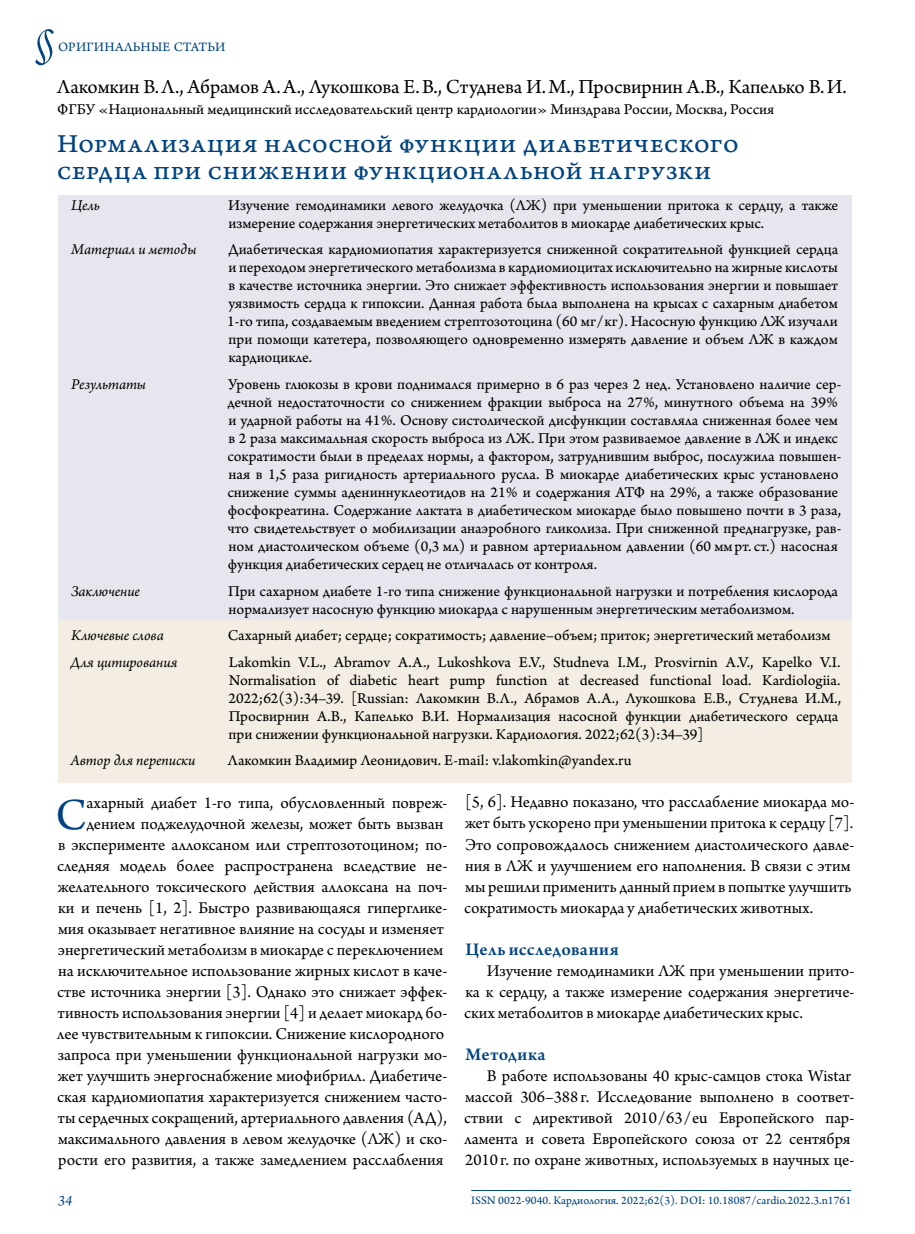
<style>
.page{position:relative;width:915px;height:1234px;background:#fff}
.page>*{position:absolute;margin:0;border:0;box-sizing:border-box;transform-origin:0 0}
.t1{font:54px "Arno Pro Light Italic Display";color:#004380}
.t2{font:46.8px "Arno Pro";color:#004380}
.t3{font:27px/27px "Arno Pro Caption";letter-spacing:.015em;color:#004380}
.t4{font:21px "Arno Pro";letter-spacing:-.005em;color:#000}
.t5{font:600 18.75px "Arno Pro";letter-spacing:.02em;color:#004380}
.t6{font:17.25px/21px "Arno Pro";color:#000}
.t7{font:15.75px/18px "Arno Pro Sm Text";color:#000}
.t8{font:italic 15.75px "Arno Pro";letter-spacing:-.005em;color:#000}
.t9{font:15px "Arno Pro Italic Sm Text";color:#004380}
.t10{font:13.5px "Arno Pro Sm Text";letter-spacing:.01em;color:#004380}
.t11{font:12px "Arno Pro Sm Text";color:#004380}
</style>
<div class="page">
<hr style="left:471px;top:1189px;width:379px;height:1px;background:#004380">
<div style="left:58px;top:195px;width:792px;height:50px;background:#e6e7ee"></div>
<div style="left:58px;top:239px;width:792px;height:141px;background:#e6e7ee"></div>
<div style="left:58px;top:374px;width:792px;height:212px;background:#e6e7ee"></div>
<div style="left:58px;top:580px;width:792px;height:51px;background:#e6e7ee"></div>
<div style="left:58px;top:620px;width:792px;height:37px;background:#f4ede4"></div>
<div style="left:58px;top:651px;width:792px;height:105px;background:#f4ede4"></div>
<div style="left:58px;top:750px;width:792px;height:32px;background:#f4ede4"></div>
<h1 class="t1" style="left:35px;top:12px;width:22px">§</h1>
<p class="t10" style="left:58px;top:39px;width:169px">ОРИГИНАЛЬНЫЕ СТАТЬИ</p>
<h3 class="t4" style="left:57px;top:75px;width:790px">Лакомкин В.Л., Абрамов А.А., Лукошкова Е.В., Cтуднева И.М., Просвирнин А.В., Капелько В.И.</h3>
<p class="t7" style="left:57px;top:101px;width:718px">ФГБУ «Национальный медицинский исследовательский центр кардиологии» Минздрава России, Москва, Россия</p>
<h3 class="t3" style="left:57px;top:131px;width:683px">Нормализация насосной функции диабетического сердца при снижении функциональной нагрузки</h3>
<p class="t8" style="left:71px;top:196px;width:30px">Цель</p>
<p class="t7" style="left:228px;top:197px;width:611px">Изучение гемодинамики левого желудочка (ЛЖ) при уменьшении притока к сердцу, а также измерение содержания энергетических метаболитов в миокарде диабетических крыс.</p>
<p class="t8" style="left:71px;top:240px;width:127px">Материал и методы</p>
<p class="t7" style="left:227px;top:241px;width:612px;text-align:justify">Диабетическая кардиомиопатия характеризуется сниженной сократительной функцией сердца и переходом энергетического метаболизма в кардиомиоцитах исключительно на жирные кислоты в качестве источника энергии. Это снижает эффективность использования энергии и повышает уязвимость сердца к гипоксии. Данная работа была выполнена на крысах с сахарным диабетом 1‑го типа, создаваемым введением стрептозотоцина (60 мг/кг). Насосную функцию ЛЖ изучали при помощи катетера, позволяющего одновременно измерять давление и объем ЛЖ в каждом кардиоцикле.</p>
<p class="t8" style="left:71px;top:375px;width:76px">Результаты</p>
<p class="t7" style="left:227px;top:376px;width:615px">Уровень глюкозы в крови поднимался примерно в 6 раз через 2 нед. Установлено наличие сер‑ дечной недостаточности со снижением фракции выброса на 27%, минутного объема на 39% и ударной работы на 41%. Основу систолической дисфункции составляла сниженная более чем в 2 раза максимальная скорость выброса из ЛЖ. При этом развиваемое давление в ЛЖ и индекс сократимости были в пределах нормы, а фактором, затруднившим выброс, послужила повышен‑ ная в 1,5 раза ригидность артериального русла. В миокарде диабетических крыс установлено снижение суммы адениннуклеотидов на 21% и содержания АТФ на 29%, а также образование фосфокреатина. Содержание лактата в диабетическом миокарде было повышено почти в 3 раза, что свидетельствует о мобилизации анаэробного гликолиза. При сниженной преднагрузке, рав‑ ном диастолическом объеме (0,3 мл) и равном артериальном давлении (60 ммрт. ст.) насосная функция диабетических сердец не отличалась от контроля.</p>
<p class="t8" style="left:71px;top:581px;width:71px">Заключение</p>
<p class="t7" style="left:228px;top:582px;width:611px">При сахарном диабете 1‑го типа снижение функциональной нагрузки и потребления кислорода нормализует насосную функцию миокарда с нарушенным энергетическим метаболизмом.</p>
<p class="t8" style="left:71px;top:626px;width:94px">Ключевые слова</p>
<p class="t7" style="left:227px;top:627px;width:604px">Сахарный диабет; сердце; сократимость; давление–объем; приток; энергетический метаболизм</p>
<p class="t8" style="left:70px;top:652px;width:108px">Для цитирования</p>
<p class="t7" style="left:228px;top:653px;width:614px">Lakomkin V.L., Abramov A.A., Lukoshkova E.V., Studneva I.M., Prosvirnin A.V., Kapelko V.I.<br>Normalisation of diabetic heart pump function at decreased functional load. Kardiologiia.<br>2022;62(3):34–39. [Russian: Лакомкин В.Л., Абрамов А.А., Лукошкова Е.В., Cтуднева И.М., Просвирнин А.В., Капелько В.И. Нормализация насосной функции диабетического сердца при снижении функциональной нагрузки. Кардиология. 2022;62(3):34–39]</p>
<p class="t8" style="left:70px;top:751px;width:127px">Автор для переписки</p>
<p class="t7" style="left:228px;top:752px;width:405px">Лакомкин Владимир Леонидович. E-mail: v.lakomkin@yandex.ru</p>
<h2 class="t2" style="left:56px;top:787px;width:33px">С</h2>
<p class="t6" style="left:57px;top:792px;width:392px;text-align:right">ахарный диабет 1‑го типа, обусловленный повреж‑ дением поджелудочной железы, может быть вызван<br>в эксперименте аллоксаном или стрептозотоцином; по‑ следняя модель более распространена вследствие не‑ желательного токсического действия аллоксана на поч‑ ки и печень [1, 2]. Быстро развивающаяся гиперглике‑ мия оказывает негативное влияние на сосуды и изменяет энергетический метаболизм в миокарде с переключением на исключительное использование жирных кислот в каче‑ стве источника энергии [3]. Однако это снижает эффек‑ тивность использования энергии [4] и делает миокард бо‑ лее чувствительным к гипоксии. Снижение кислородного запроса при уменьшении функциональной нагрузки мо‑ жет улучшить энергоснабжение миофибрилл. Диабетиче‑ ская кардиомиопатия характеризуется снижением часто‑ ты cердечных сокращений, артериального давления (АД), максимального давления в левом желудочке (ЛЖ) и ско‑ рости его развития, а также замедлением расслабления</p>
<p class="t6" style="left:464px;top:792px;width:392px">[5, 6]. Недавно показано, что расслабление миокарда мо‑ жет быть ускорено при уменьшении притока к сердцу [7].<br>Это сопровождалось снижением диастолического давле‑ ния в ЛЖ и улучшением его наполнения. В связи с этим мы решили применить данный прием в попытке улучшить сократимость миокарда у диабетических животных.</p>
<p class="t5" style="left:465px;top:938px;width:155px">Цель исследования</p>
<p class="t6" style="left:464px;top:960px;width:391px;text-align:justify;text-indent:23px">Изучение гемодинамики ЛЖ при уменьшении прито‑ ка к сердцу, а также измерение содержания энергетиче‑ ских метаболитов в миокарде диабетических крыс.</p>
<p class="t5" style="left:465px;top:1043px;width:82px">Методика</p>
<p class="t6" style="left:464px;top:1065px;width:391px;text-indent:23px">В работе использованы 40 крыс-самцов стока Wistar массой 306–388 г. Исследование выполнено в соответ‑ ствии с директивой 2010/63/eu Европейского пар‑ ламента и совета Европейского союза от 22 сентября 2010 г. по охране животных, используемых в научных це‑</p>
<p class="t9" style="left:58px;top:1190px;width:16px">34</p>
<p class="t11" style="left:471px;top:1192px;width:381px">ISSN 0022-9040. Кардиология. 2022;62(3). DOI: 10.18087/cardio.2022.3.n1761</p>
</div>
